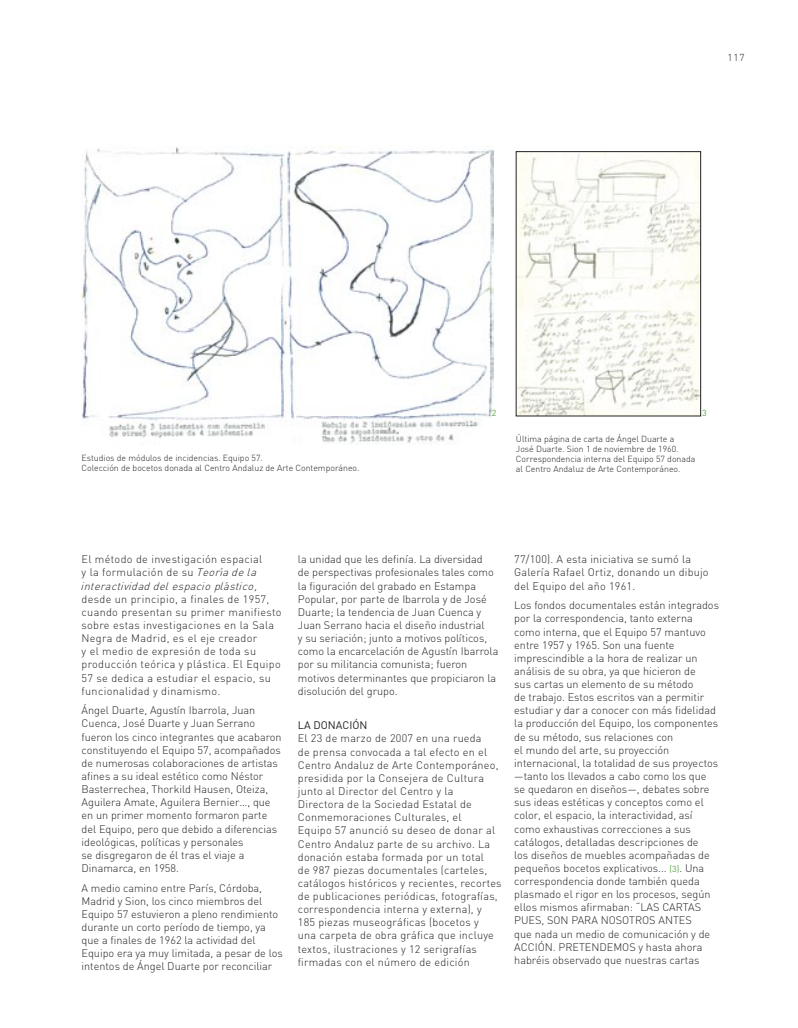
<style>
.page{position:relative;width:798px;height:1028px;background:#fff}
.page>*{position:absolute;margin:0;border:0;box-sizing:border-box;transform-origin:0 0}
.t1{font:300 10.88px/13.1px "DIN";color:#212125}
.t2{font:300 10.88px/13.1px "DIN";letter-spacing:.02em;color:#212125}
.t3{font:300 10.88px/13.1px "DIN";letter-spacing:.03em;color:#212125}
.t4{font:10.88px "DIN";color:#212125}
.t5{font:300 10px "DIN";color:#212125}
.t6{font:300 8.75px/10px "DIN";color:#212125}
.t7{font:8.75px "DIN";color:#51a63a}
.s1{font-style:italic}
.s2{font-weight:400;font-size:8.75px;color:#51a63a}
</style>
<div class="page">
<img style="left:81px;top:147px;width:412px;height:297px">
<img style="left:518px;top:153px;width:180px;height:261px">
<p class="t5" style="left:727px;top:51px;width:19px">117</p>
<p class="t6" style="left:81px;top:453px;width:279px">Estudios de módulos de incidencias. Equipo 57.<br>Colección de bocetos donada al Centro Andaluz de Arte Contemporáneo.</p>
<p class="t7" style="left:491px;top:407px;width:6px">2</p>
<p class="t7" style="left:701px;top:407px;width:6px">3</p>
<p class="t6" style="left:516px;top:434px;width:181px">Última página de carta de Ángel Duarte a<br>José Duarte. Sion 1 de noviembre de 1960.<br>Correspondencia interna del Equipo 57 donada al Centro Andaluz de Arte Contemporáneo.</p>
<p class="t3" style="left:81px;top:553px;width:182px">El método de investigación espacial y la formulación de su <span class="s1">Teoría de la interactividad del espacio plástico,</span></p>
<p class="t3" style="left:81px;top:592px;width:201px">desde un principio, a finales de 1957, cuando presentan su primer manifiesto sobre estas investigaciones en la Sala Negra de Madrid, es el eje creador<br>y el medio de expresión de toda su producción teórica y plástica. El Equipo 57 se dedica a estudiar el espacio, su funcionalidad y dinamismo.</p>
<p class="t1" style="left:81px;top:703px;width:201px">Ángel Duarte, Agustín Ibarrola, Juan Cuenca, José Duarte y Juan Serrano fueron los cinco integrantes que acabaron constituyendo el Equipo 57, acompañados de numerosas colaboraciones de artistas afines a su ideal estético como Néstor Basterrechea, Thorkild Hausen, Oteiza, Aguilera Amate, Aguilera Bernier…, que en un primer momento formaron parte del Equipo, pero que debido a diferencias ideológicas, políticas y personales<br>se disgregaron de él tras el viaje a Dinamarca, en 1958.</p>
<p class="t1" style="left:81px;top:881px;width:203px">A medio camino entre París, Córdoba, Madrid y Sion, los cinco miembros del Equipo 57 estuvieron a pleno rendimiento durante un corto período de tiempo, ya que a finales de 1962 la actividad del Equipo era ya muy limitada, a pesar de los intentos de Ángel Duarte por reconciliar</p>
<p class="t1" style="left:298px;top:553px;width:202px">la unidad que les definía. La diversidad<br>de perspectivas profesionales tales como la figuración del grabado en Estampa Popular, por parte de Ibarrola y de José Duarte; la tendencia de Juan Cuenca y Juan Serrano hacia el diseño industrial<br>y su seriación; junto a motivos políticos, como la encarcelación de Agustín Ibarrola por su militancia comunista; fueron motivos determinantes que propiciaron la disolución del grupo.</p>
<p class="t4" style="left:298px;top:718px;width:71px">LA DONACIÓN</p>
<p class="t2" style="left:298px;top:732px;width:205px">El 23 de marzo de 2007 en una rueda<br>de prensa convocada a tal efecto en el Centro Andaluz de Arte Contemporáneo, presidida por la Consejera de Cultura junto al Director del Centro y la Directora de la Sociedad Estatal de Conmemoraciones Culturales, el<br>Equipo 57 anunció su deseo de donar al Centro Andaluz parte de su archivo. La donación estaba formada por un total<br>de 987 piezas documentales (carteles, catálogos históricos y recientes, recortes de publicaciones periódicas, fotografías, correspondencia interna y externa), y<br>185 piezas museográficas (bocetos y<br>una carpeta de obra gráfica que incluye textos, ilustraciones y 12 serigrafías firmadas con el número de edición</p>
<p class="t2" style="left:514px;top:553px;width:196px">77/100). A esta iniciativa se sumó la<br>Galería Rafael Ortiz, donando un dibujo del Equipo del año 1961.</p>
<p class="t1" style="left:514px;top:598px;width:206px">Los fondos documentales están integrados por la correspondencia, tanto externa como interna, que el Equipo 57 mantuvo entre 1957 y 1965. Son una fuente imprescindible a la hora de realizar un análisis de su obra, ya que hicieron de<br>sus cartas un elemento de su método<br>de trabajo. Estos escritos van a permitir estudiar y dar a conocer con más fidelidad la producción del Equipo, los componentes de su método, sus relaciones con<br>el mundo del arte, su proyección internacional, la totalidad de sus proyectos —tanto los llevados a cabo como los que se quedaron en diseños—, debates sobre sus ideas estéticas y conceptos como el color, el espacio, la interactividad, así como exhaustivas correcciones a sus catálogos, detalladas descripciones de<br>los diseños de muebles acompañadas de pequeños bocetos explicativos... <span class="s2">(3)</span>. Una correspondencia donde también queda plasmado el rigor en los procesos, según ellos mismos afirmaban: “LAS CARTAS PUES, SON PARA NOSOTROS ANTES<br>que nada un medio de comunicación y de ACCIÓN. PRETENDEMOS y hasta ahora habréis observado que nuestras cartas</p>
</div>
